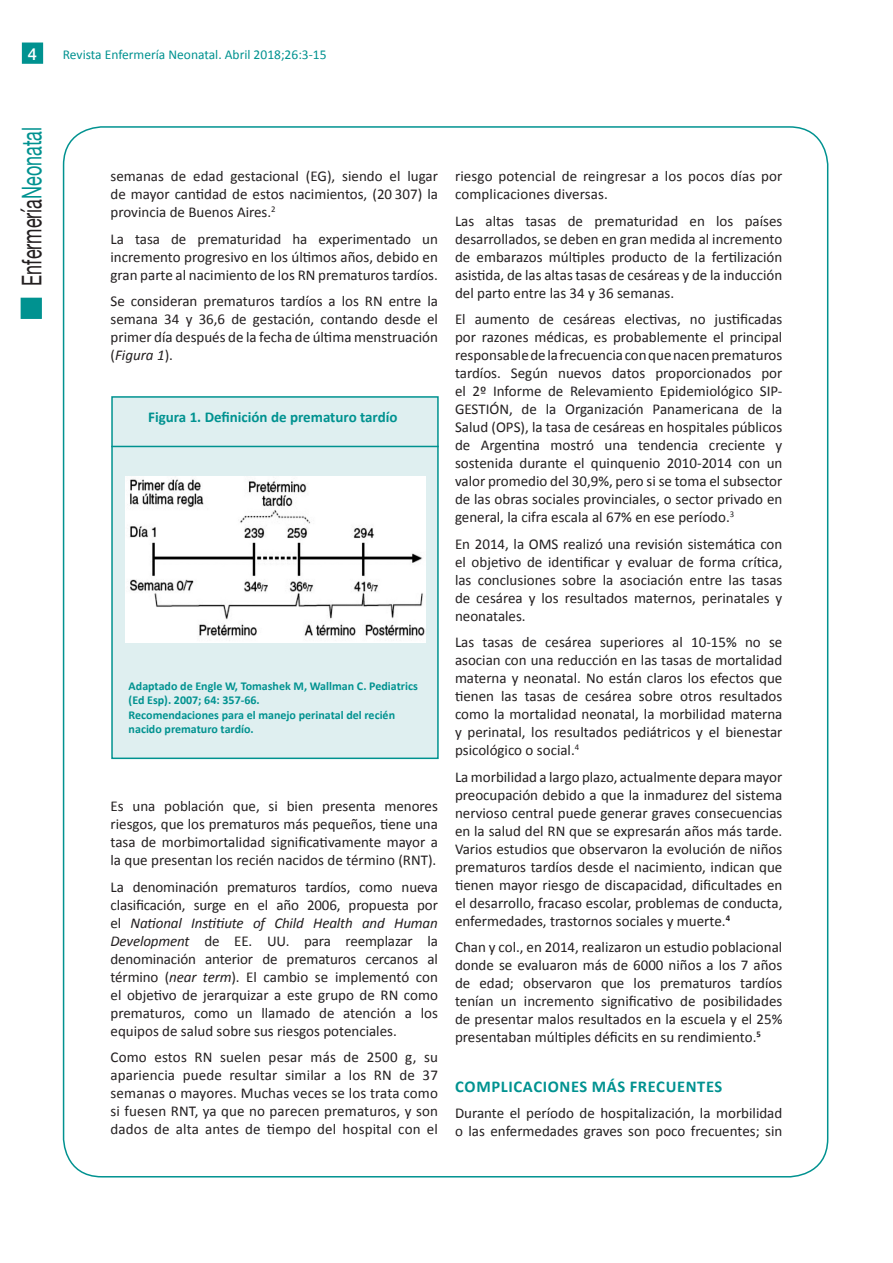
<style>
.page{position:relative;width:893px;height:1263px;background:#fff}
.page>*{position:absolute;margin:0;border:0;box-sizing:border-box;transform-origin:0 0}
.t1{font:27.15px "Helvetica Neue";color:#231f20;scale:.66 1}
._4_Subtítulos_x11{font:700 16.5px "Calibri";letter-spacing:.04em;color:#009290}
.t2{font:500 16.5px "Helvetica Neue";color:#fff}
._3_Texto_normalx10{font:15px/18px "Calibri";color:#231f20;text-align:justify}
._6_Cuadros_Título{font:700 15px "Calibri";color:#009290}
._7_Cuadros_texto_x10{font:13.5px "Calibri";color:#009290}
._7_Cuadros_texto_x10-2{font:700 12px/14.4px "Calibri";color:#009290}
.s1{color:#009290}
.s2{font-style:italic}
</style>
<div class="page">
<div style="left:21px;top:298px;width:21px;height:21px;background:#009290;border:2px solid #009290"></div>
<div style="left:22px;top:43px;width:21px;height:21px;background:#009290"></div>
<div style="left:111px;top:396px;width:328px;height:363px;background:#dfeff0;border:2px solid #009290"></div>
<hr style="left:111px;top:446px;width:328px;height:1px;background:#009290">
<img style="left:126px;top:476px;width:300px;height:167px">
<p class="t2" style="left:28px;top:41px;width:11px">4</p>
<p class="_7_Cuadros_texto_x10" style="left:63px;top:46px;width:265px">Revista Enfermería Neonatal. Abril 2018;26:3-15</p>
<h1 class="t1" style="left:12px;top:286px;width:242px;rotate:-90deg">Enfermería<span class="s1">Neonatal</span></h1>
<p class="_3_Texto_normalx10" style="left:111px;top:167px;width:329px">semanas de edad gestacional (EG), siendo el lugar de mayor cantidad de estos nacimientos, (20 307) la provincia de Buenos Aires.<sup>2</sup></p>
<p class="_3_Texto_normalx10" style="left:111px;top:230px;width:329px">La tasa de prematuridad ha experimentado un incremento progresivo en los últimos años, debido en gran parte al nacimiento de los RN prematuros tardíos.</p>
<p class="_3_Texto_normalx10" style="left:111px;top:292px;width:329px">Se consideran prematuros tardíos a los RN entre la semana 34 y 36,6 de gestación, contando desde el primer día después de la fecha de última menstruación (<span class="s2">Figura 1</span>).</p>
<p class="_6_Cuadros_Título" style="left:148px;top:408px;width:251px">Figura 1. Definición de prematuro tardío</p>
<p class="_7_Cuadros_texto_x10-2" style="left:129px;top:679px;width:291px">Adaptado de Engle W, Tomashek M, Wallman C. Pediatrics (Ed Esp). 2007; 64: 357-66.<br>Recomendaciones para el manejo perinatal del recién nacido prematuro tardío.</p>
<p class="_3_Texto_normalx10" style="left:111px;top:797px;width:329px">Es una población que, si bien presenta menores riesgos, que los prematuros más pequeños, tiene una tasa de morbimortalidad significativamente mayor a la que presentan los recién nacidos de término (RNT).</p>
<p class="_3_Texto_normalx10" style="left:111px;top:877px;width:329px">La denominación prematuros tardíos, como nueva clasificación, surge en el año 2006, propuesta por el <span class="s2">National Institiute of Child Health and Human Development</span> de EE. UU. para reemplazar la denominación anterior de prematuros cercanos al término (<span class="s2">near term</span>). El cambio se implementó con el objetivo de jerarquizar a este grupo de RN como prematuros, como un llamado de atención a los equipos de salud sobre sus riesgos potenciales.</p>
<p class="_3_Texto_normalx10" style="left:111px;top:1048px;width:329px">Como estos RN suelen pesar más de 2500 g, su apariencia puede resultar similar a los RN de 37 semanas o mayores. Muchas veces se los trata como si fuesen RNT, ya que no parecen prematuros, y son dados de alta antes de tiempo del hospital con el</p>
<p class="_3_Texto_normalx10" style="left:455px;top:167px;width:329px">riesgo potencial de reingresar a los pocos días por complicaciones diversas.</p>
<p class="_3_Texto_normalx10" style="left:455px;top:212px;width:329px">Las altas tasas de prematuridad en los países desarrollados, se deben en gran medida al incremento de embarazos múltiples producto de la fertilización asistida, de las altas tasas de cesáreas y de la inducción del parto entre las 34 y 36 semanas.</p>
<p class="_3_Texto_normalx10" style="left:455px;top:310px;width:329px">El aumento de cesáreas electivas, no justificadas por razones médicas, es probablemente el principal responsable de la frecuencia con que nacen prematuros tardíos. Según nuevos datos proporcionados por el 2º Informe de Relevamiento Epidemiológico SIP-GESTIÓN, de la Organización Panamericana de la Salud (OPS), la tasa de cesáreas en hospitales públicos de Argentina mostró una tendencia creciente y sostenida durante el quinquenio 2010-2014 con un valor promedio del 30,9%, pero si se toma el subsector de las obras sociales provinciales, o sector privado en general, la cifra escala al 67% en ese período.<sup>3</sup></p>
<p class="_3_Texto_normalx10" style="left:455px;top:535px;width:329px">En 2014, la OMS realizó una revisión sistemática con el objetivo de identificar y evaluar de forma crítica, las conclusiones sobre la asociación entre las tasas de cesárea y los resultados maternos, perinatales y neonatales.</p>
<p class="_3_Texto_normalx10" style="left:455px;top:633px;width:329px">Las tasas de cesárea superiores al 10-15% no se asocian con una reducción en las tasas de mortalidad materna y neonatal. No están claros los efectos que tienen las tasas de cesárea sobre otros resultados como la mortalidad neonatal, la morbilidad materna y perinatal, los resultados pediátricos y el bienestar psicológico o social.<sup>4</sup></p>
<p class="_3_Texto_normalx10" style="left:455px;top:768px;width:329px">La morbilidad a largo plazo, actualmente depara mayor preocupación debido a que la inmadurez del sistema nervioso central puede generar graves consecuencias en la salud del RN que se expresarán años más tarde.<br>Varios estudios que observaron la evolución de niños prematuros tardíos desde el nacimiento, indican que tienen mayor riesgo de discapacidad, dificultades en el desarrollo, fracaso escolar, problemas de conducta, enfermedades, trastornos sociales y muerte.<sup>4</sup></p>
<p class="_3_Texto_normalx10" style="left:455px;top:938px;width:329px">Chan y col., en 2014, realizaron un estudio poblacional donde se evaluaron más de 6000 niños a los 7 años de edad; observaron que los prematuros tardíos tenían un incremento significativo de posibilidades de presentar malos resultados en la escuela y el 25% presentaban múltiples déficits en su rendimiento.<sup>5</sup></p>
<p class="_4_Subtítulos_x11" style="left:455px;top:1076px;width:269px">COMPLICACIONES MÁS FRECUENTES</p>
<p class="_3_Texto_normalx10" style="left:455px;top:1104px;width:329px">Durante el período de hospitalización, la morbilidad o las enfermedades graves son poco frecuentes; sin</p>
</div>
